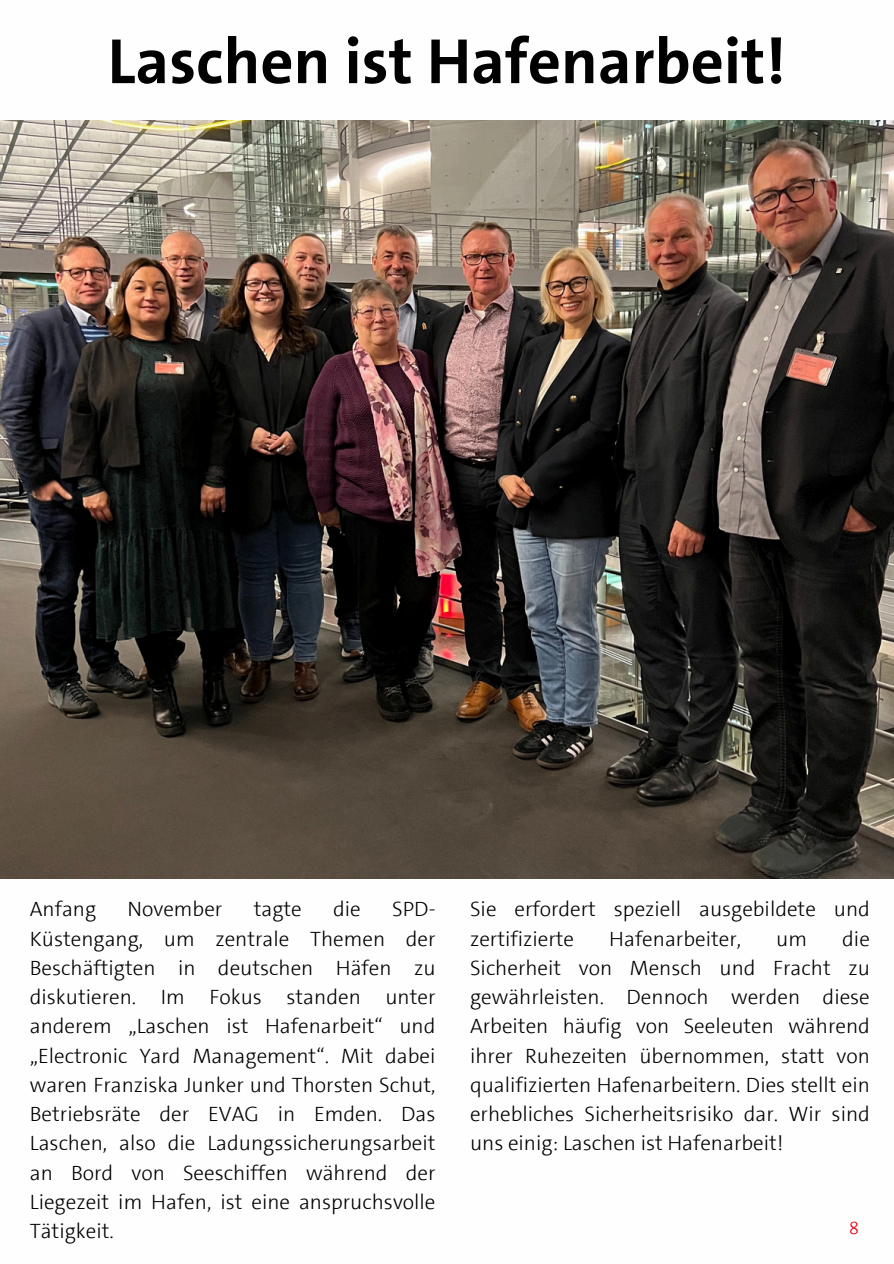
<style>
.page{position:relative;width:894px;height:1264px;background:#fff}
.page>*{position:absolute;margin:0;border:0;box-sizing:border-box;transform-origin:0 0}
.t1{font:700 64.5px "SPD The Sans";color:#000}
.t2{font:300 21px/29.2px "SPD The Sans";color:#000;text-align:justify}
.t3{font:300 18px "SPD The Sans";color:#e3000f}
</style>
<div class="page">
<img style="left:0;top:120px;width:893px;height:758px">
<p class="t1" style="left:108px;top:20px;width:679px">Laschen ist Hafenarbeit!</p>
<p class="t2" style="left:30px;top:894px;width:68px">Anfang</p>
<p class="t2" style="left:127px;top:894px;width:96px">November</p>
<p class="t2" style="left:253px;top:894px;width:50px">tagte</p>
<p class="t2" style="left:333px;top:894px;width:29px">die</p>
<p class="t2" style="left:30px;top:894px;width:407px;text-indent:362px">SPD-Küstengang, um zentrale Themen der Beschäftigten in deutschen Häfen zu diskutieren. Im Fokus standen unter anderem „Laschen ist Hafenarbeit“ und „Electronic Yard Management“. Mit dabei waren Franziska Junker und Thorsten Schut, Betriebsräte der EVAG in Emden. Das Laschen, also die Ladungssicherungsarbeit an Bord von Seeschiffen während der Liegezeit im Hafen, ist eine anspruchsvolle Tätigkeit.</p>
<p class="t2" style="left:470px;top:894px;width:401px">Sie erfordert speziell ausgebildete und zertifizierte</p>
<p class="t2" style="left:609px;top:924px;width:133px">Hafenarbeiter,</p>
<p class="t2" style="left:776px;top:924px;width:32px">um</p>
<p class="t2" style="left:470px;top:924px;width:401px;text-indent:372px">die Sicherheit von Mensch und Fracht zu gewährleisten. Dennoch werden diese Arbeiten häufig von Seeleuten während ihrer Ruhezeiten übernommen, statt von qualifizierten Hafenarbeitern. Dies stellt ein erhebliches Sicherheitsrisiko dar. Wir sind uns einig: Laschen ist Hafenarbeit!</p>
<h1 class="t3" style="left:848px;top:1216px;width:11px">8</h1>
</div>
